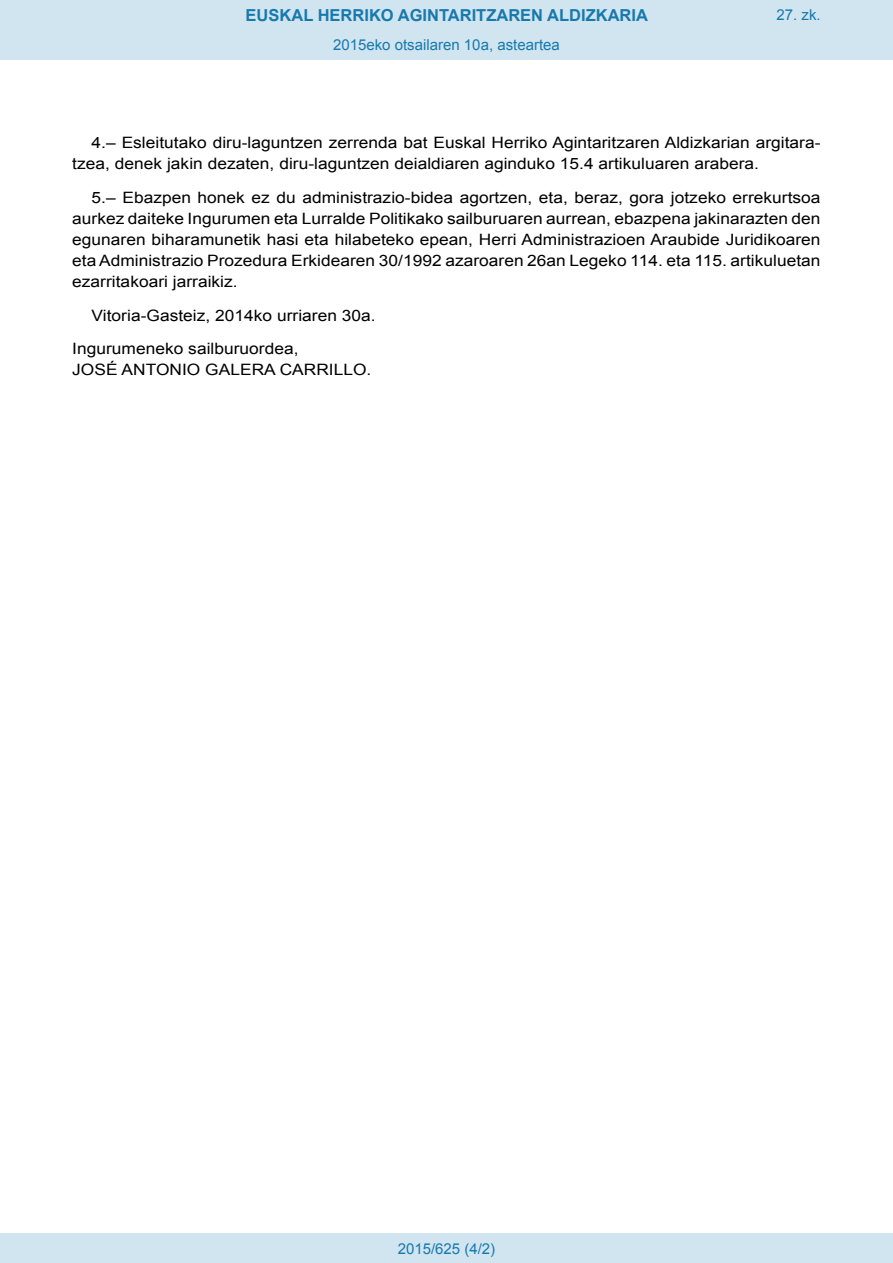
<style>
.page{position:relative;width:893px;height:1263px;background:#fff}
.page>*{position:absolute;margin:0;border:0;box-sizing:border-box;transform-origin:0 0}
.t1{font:700 16.5px "Arial";color:#1879ad}
.BOPVDetalle{font:15.6px/21px "Arial";color:#000;scale:1.11 1}
.BOPVFirmaLugFec{font:15.6px "Arial";color:#000;scale:1.11 1}
.BOPVFirmaPuesto{font:15.6px "Arial";color:#000;scale:1.11 1}
.BOPVFirmaNombre{font:15.6px "Arial";color:#000;scale:1.11 1}
.Paginacion_Centro{font:15px "Arial";color:#1879ad}
</style>
<div class="page">
<div style="left:0;top:0;width:893px;height:60px;background:#d0e5f0"></div>
<div style="left:0;top:1233px;width:893px;height:30px;background:#d0e5f0"></div>
<p class="t1" style="left:246px;top:4px;width:404px">EUSKAL HERRIKO AGINTARITZAREN ALDIZKARIA</p>
<p class="Paginacion_Centro" style="left:333px;top:35px;width:228px">2015eko otsailaren 10a, asteartea</p>
<p class="Paginacion_Centro" style="left:776px;top:5px;width:46px">27. zk.</p>
<p class="BOPVDetalle" style="left:72px;top:132px;width:676px;text-indent:19px">4.– Esleitutako diru-laguntzen zerrenda bat Euskal Herriko Agintaritzaren Aldizkarian argitara&shy;tzea, denek jakin dezaten, diru-laguntzen deialdiaren aginduko 15.4 artikuluaren arabera.</p>
<p class="BOPVDetalle" style="left:72px;top:187px;width:676px;text-align:justify;text-indent:19px">5.– Ebazpen honek ez du administrazio-bidea agortzen, eta, beraz, gora jotzeko errekurtsoa aurkez daiteke Ingurumen eta Lurralde Politikako sailburuaren aurrean, ebazpena jakinarazten den egunaren biharamunetik hasi eta hilabeteko epean, Herri Administrazioen Araubide Juridikoaren eta Administrazio Prozedura Erkidearen 30/1992 azaroaren 26an Legeko 114. eta 115. artikuluetan ezarritakoari jarraikiz.</p>
<p class="BOPVFirmaLugFec" style="left:92px;top:305px;width:257px">Vitoria-Gasteiz, 2014ko urriaren 30a.</p>
<p class="BOPVFirmaPuesto" style="left:72px;top:339px;width:205px">Ingurumeneko sailburuordea,</p>
<p class="BOPVFirmaNombre" style="left:72px;top:360px;width:271px">JOSÉ ANTONIO GALERA CARRILLO.</p>
<p class="Paginacion_Centro" style="left:398px;top:1238px;width:99px">2015/625 (4/2)</p>
</div>
